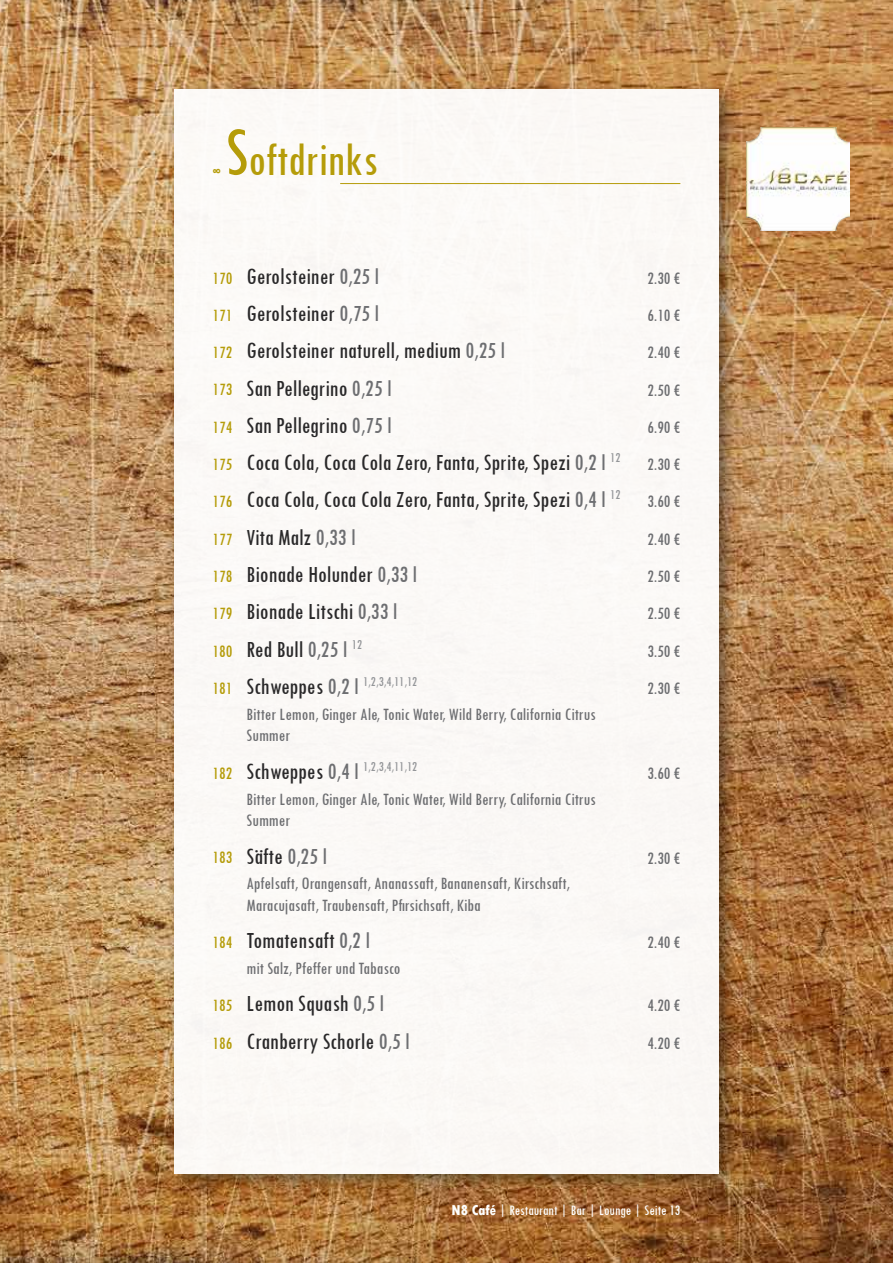
<style>
.page{position:relative;width:893px;height:1263px;background:#fff}
.page>*{position:absolute;margin:0;border:0;box-sizing:border-box;transform-origin:0 0}
.t1{font:condensed 48px "Tw Cen";color:#b59c09}
.t2{font:condensed 24px "Tw Cen";color:#292829}
.t3{font:condensed 18px/21.6px "Tw Cen";color:#6d6e71}
.t4{font:condensed 15px "Tw Cen";color:#fff}
.t5{font:condensed 13.95px "Tw Cen";color:#939598}
.t6{font:800 condensed 12px "Tw Cen";color:#b59c09}
.s1{font-size:72px}
.s2{font-size:18px;color:#b59c09}
.s3{color:#6d6e71}
.s4{font-size:24px;color:#292829}
.s5{font-size:24px;color:#6d6e71}
.s6{font-weight:800}
</style>
<div class="page">
<img style="left:0;top:0;width:893px;height:1263px">
<div style="left:166px;top:81px;width:573px;height:1113px;background:#000;opacity:.5"></div>
<div style="left:174px;top:89px;width:545px;height:1085px;background:#fbf9f6"></div>
<img style="left:746px;top:128px;width:103px;height:103px">
<hr style="left:340px;top:183px;width:340px;height:1px;background:#b59c09">
<h1 class="t1" style="left:225px;top:135px;width:154px"><span class="s1">S</span>oftdrinks</h1>
<p class="t6" style="left:213px;top:164px;width:10px">∞</p>
<p class="t2" style="left:213px;top:264px;width:168px"><span class="s2">170</span> Gerolsteiner <span class="s3">0,25 l</span></p>
<p class="t3" style="left:647px;top:267px;width:34px">2.30 €</p>
<p class="t2" style="left:213px;top:301px;width:168px"><span class="s2">171</span> Gerolsteiner <span class="s3">0,75 l</span></p>
<p class="t3" style="left:647px;top:305px;width:34px">6.10 €</p>
<p class="t2" style="left:213px;top:338px;width:294px"><span class="s2">172</span> Gerolsteiner naturell, medium <span class="s3">0,25 l</span></p>
<p class="t3" style="left:647px;top:342px;width:34px">2.40 €</p>
<p class="t2" style="left:213px;top:376px;width:181px"><span class="s2">173</span> San Pellegrino <span class="s3">0,25 l</span></p>
<p class="t3" style="left:647px;top:379px;width:34px">2.50 €</p>
<p class="t2" style="left:213px;top:413px;width:181px"><span class="s2">174</span> San Pellegrino <span class="s3">0,75 l</span></p>
<p class="t3" style="left:647px;top:417px;width:34px">6.90 €</p>
<p class="t2" style="left:213px;top:450px;width:409px"><span class="s2">175</span> Coca Cola, Coca Cola Zero, Fanta, Sprite, Spezi <span class="s3">0,2 l</span> <sup>12</sup></p>
<p class="t3" style="left:647px;top:454px;width:34px">2.30 €</p>
<p class="t2" style="left:213px;top:488px;width:409px"><span class="s2">176</span> Coca Cola, Coca Cola Zero, Fanta, Sprite, Spezi <span class="s3">0,4 l</span> <sup>12</sup></p>
<p class="t3" style="left:647px;top:491px;width:34px">3.60 €</p>
<p class="t2" style="left:213px;top:525px;width:144px"><span class="s2">177</span> Vita Malz <span class="s3">0,33 l</span></p>
<p class="t3" style="left:647px;top:529px;width:34px">2.40 €</p>
<p class="t2" style="left:213px;top:562px;width:206px"><span class="s2">178</span> Bionade Holunder <span class="s3">0,33 l</span></p>
<p class="t3" style="left:647px;top:566px;width:34px">2.50 €</p>
<p class="t2" style="left:213px;top:599px;width:186px"><span class="s2">179</span> Bionade Litschi <span class="s3">0,33 l</span></p>
<p class="t3" style="left:647px;top:603px;width:34px">2.50 €</p>
<p class="t2" style="left:213px;top:637px;width:151px"><span class="s2">180</span> Red Bull <span class="s3">0,25 l</span> <sup>12</sup></p>
<p class="t3" style="left:647px;top:641px;width:34px">3.50 €</p>
<p class="t5" style="left:213px;top:674px;width:206px"><span class="s2">181</span> <span class="s4">Schweppes</span> <span class="s5">0,2 l</span> 1,2,3,4,11,12</p>
<p class="t3" style="left:647px;top:678px;width:34px">2.30 €</p>
<p class="t3" style="left:247px;top:704px;width:351px">Bitter Lemon, Ginger Ale, Tonic Water, Wild Berry, California Citrus<br>Summer</p>
<p class="t5" style="left:213px;top:759px;width:206px"><span class="s2">182</span> <span class="s4">Schweppes</span> <span class="s5">0,4 l</span> 1,2,3,4,11,12</p>
<p class="t3" style="left:647px;top:763px;width:34px">3.60 €</p>
<p class="t3" style="left:247px;top:788px;width:351px">Bitter Lemon, Ginger Ale, Tonic Water, Wild Berry, California Citrus<br>Summer</p>
<p class="t2" style="left:213px;top:844px;width:116px"><span class="s2">183</span> Säfte <span class="s3">0,25 l</span></p>
<p class="t3" style="left:647px;top:847px;width:34px">2.30 €</p>
<p class="t3" style="left:247px;top:873px;width:325px">Apfelsaft, Orangensaft, Ananassaft, Bananensaft, Kirschsaft,<br>Maracujasaft, Traubensaft, Pfirsichsaft, Kiba</p>
<p class="t2" style="left:213px;top:928px;width:159px"><span class="s2">184</span> Tomatensaft <span class="s3">0,2 l</span></p>
<p class="t3" style="left:647px;top:932px;width:34px">2.40 €</p>
<p class="t3" style="left:247px;top:958px;width:155px">mit Salz, Pfeffer und Tabasco</p>
<p class="t2" style="left:213px;top:991px;width:173px"><span class="s2">185</span> Lemon Squash <span class="s3">0,5 l</span></p>
<p class="t3" style="left:647px;top:995px;width:34px">4.20 €</p>
<p class="t2" style="left:213px;top:1029px;width:199px"><span class="s2">186</span> Cranberry Schorle <span class="s3">0,5 l</span></p>
<p class="t3" style="left:647px;top:1033px;width:34px">4.20 €</p>
<p class="t4" style="left:452px;top:1203px;width:230px"><span class="s6">N8 Café</span> | Restaurant | Bar | Lounge | Seite 13</p>
</div>
